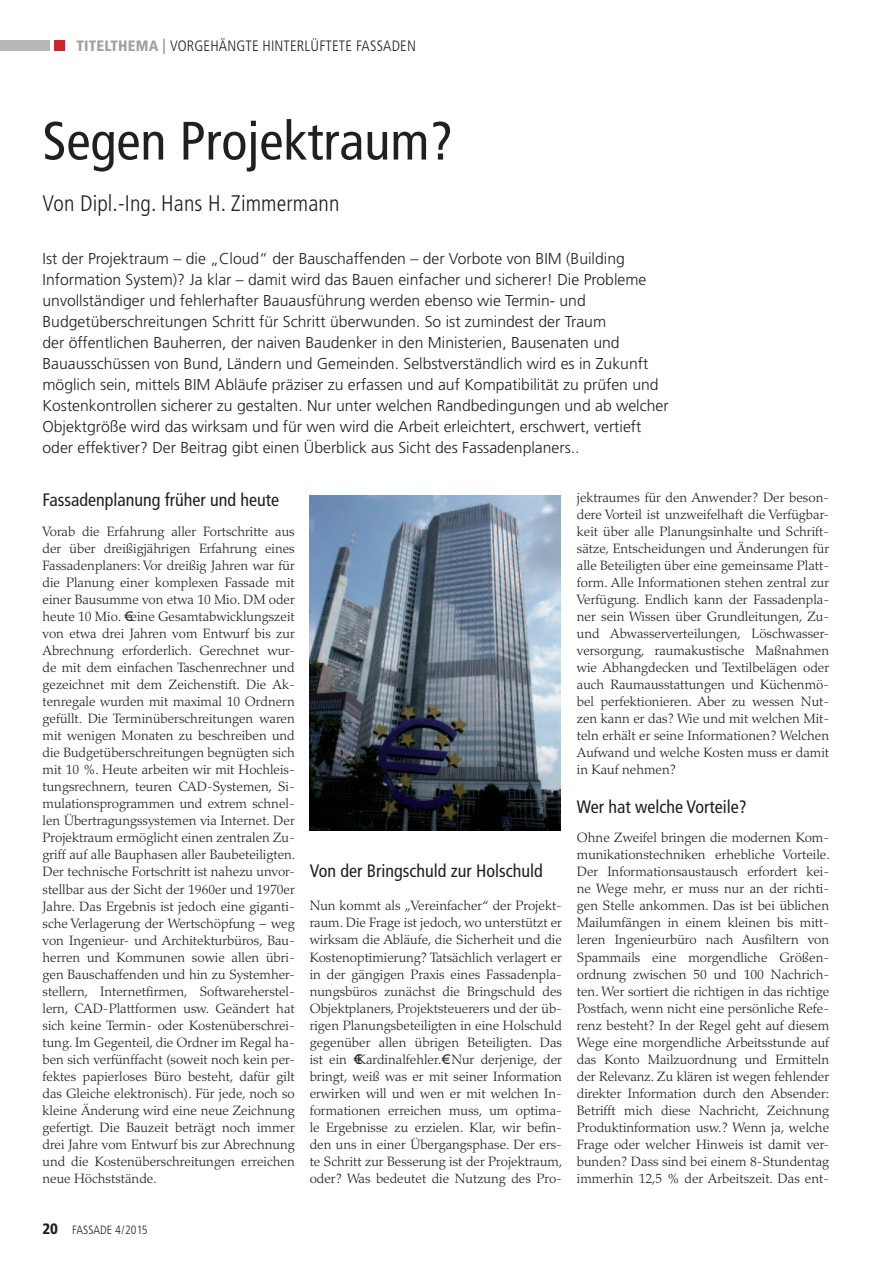
<style>
.page{position:relative;width:893px;height:1263px;background:#fff}
.page>*{position:absolute;margin:0;border:0;box-sizing:border-box;transform-origin:0 0}
.t1{font:condensed 54px "Frutiger";color:#231f20}
.t2{font:300 condensed 22.5px "Frutiger";letter-spacing:.005em;color:#231f20}
.t3{font:condensed 18px "Frutiger";color:#231f20}
.t4{font:300 15.75px/21px "Frutiger";color:#231f20}
.t5{font:300 condensed 15px "Frutiger";letter-spacing:.01em;color:#231f20}
.t6{font:300 13.5px/17px "Palatino";color:#231f20;text-align:justify}
.t7{font:300 condensed 12px "Frutiger";color:#231f20}
.s1{font-weight:900;color:#a0a1a5}
.s2{color:#454342}
.s3{font-weight:900;font-size:15px}
</style>
<div class="page">
<div style="left:0;top:41px;width:49px;height:10px;background:#b6b7bb"></div>
<div style="left:54px;top:41px;width:10px;height:10px;background:#d1232a"></div>
<img style="left:310px;top:495px;width:251px;height:335px">
<p class="t5" style="left:77px;top:37px;width:294px"><span class="s1">TITELTHEMA</span> <span class="s2">|</span> VORGEHÄNGTE HINTERLÜFTETE FASSADE</p>
<p class="t5" style="left:407px;top:37px;width:10px">N</p>
<h1 class="t1" style="left:43px;top:109px;width:412px">Segen Projektraum?</h1>
<h2 class="t2" style="left:43px;top:190px;width:298px">VON DIPL.-ING. HANS H . ZIMMERMANN</h2>
<p class="t4" style="left:43px;top:248px;width:628px">Ist der Projektraum – die „Cloud“ der Bauschaffenden – der Vorbote von BIM (Building Information System)? Ja klar – damit wird das Bauen einfacher und sicherer! Die Probleme unvollständiger und fehlerhafter Bauausführung werden ebenso wie Termin- und Budgetüberschreitungen Schritt für Schritt überwunden. So ist zumindest der Traum<br>der öffentlichen Bauherren, der naiven Baudenker in den Ministerien, Bausenaten und Bauausschüssen von Bund, Ländern und Gemeinden. Selbstverständlich wird es in Zukunft möglich sein, mittels BIM Abläufe präziser zu erfassen und auf Kompatibilität zu prüfen und Kostenkontrollen sicherer zu gestalten. Nur unter welchen Randbedingungen und ab welcher Objektgröße wird das wirksam und für wen wird die Arbeit erleichtert, erschwert, vertieft oder effektiver? Der Beitrag gibt einen Überblick aus Sicht des Fassadenplaners..</p>
<h3 class="t3" style="left:43px;top:490px;width:238px">Fassadenplanung früher und heute</h3>
<p class="t6" style="left:43px;top:523px;width:254px">Vorab die Erfahrung aller Fortschritte aus der über dreißigjährigen Erfahrung eines Fassadenplaners: Vor dreißig Jahren war für die Planung einer komplexen Fassade mit einer Bausumme von etwa 10 Mio. DM oder heute 10 Mio. € eine Gesamtabwicklungszeit von etwa drei Jahren vom Entwurf bis zur Abrechnung erforderlich. Gerechnet wur&shy;de mit dem einfachen Taschenrechner und gezeichnet mit dem Zeichenstift. Die Ak&shy;tenregale wurden mit maximal 10 Ordnern gefüllt. Die Terminüberschreitungen waren mit wenigen Monaten zu beschreiben und die Budgetüberschreitungen begnügten sich mit 10 %. Heute arbeiten wir mit Hochleis&shy;tungsrechnern, teuren CAD-Systemen, Si&shy;mulationsprogrammen und extrem schnel&shy;len Übertragungssystemen via Internet. Der Projektraum ermöglicht einen zentralen Zu&shy;griff auf alle Bauphasen aller Baubeteiligten.<br>Der technische Fortschritt ist nahezu unvor&shy;stellbar aus der Sicht der 1960er und 1970er Jahre. Das Ergebnis ist jedoch eine giganti&shy;sche Verlagerung der Wertschöpfung – weg von Ingenieur- und Architekturbüros, Bau&shy;herren und Kommunen sowie allen übri&shy;gen Bauschaffenden und hin zu Systemher&shy;stellern, Internetfirmen, Softwareherstel&shy;lern, CAD-Plattformen usw. Geändert hat sich keine Termin- oder Kostenüberschrei&shy;tung. Im Gegenteil, die Ordner im Regal ha&shy;ben sich verfünffacht (soweit noch kein per&shy;fektes papierloses Büro besteht, dafür gilt das Gleiche elektronisch). Für jede, noch so kleine Änderung wird eine neue Zeichnung gefertigt. Die Bauzeit beträgt noch immer drei Jahre vom Entwurf bis zur Abrechnung und die Kostenüberschreitungen erreichen neue Höchststände.</p>
<h3 class="t3" style="left:310px;top:860px;width:234px">Von der Bringschuld zur Holschuld</h3>
<p class="t6" style="left:310px;top:898px;width:254px">Nun kommt als „Vereinfacher“ der Projekt&shy;raum. Die Frage ist jedoch, wo unterstützt er wirksam die Abläufe, die Sicherheit und die Kostenoptimierung? Tatsächlich verlagert er in der gängigen Praxis eines Fassadenpla&shy;nungsbüros zunächst die Bringschuld des Objektplaners, Projektsteuerers und der üb&shy;rigen Planungsbeteiligten in eine Holschuld gegenüber allen übrigen Beteiligten. Das ist ein Kardinalfehler. Nur derjenige, der bringt, weiß was er mit seiner Information erwirken will und wen er mit welchen In&shy;formationen erreichen muss, um optima&shy;le Ergebnisse zu erzielen. Klar, wir befin&shy;den uns in einer Übergangsphase. Der ers&shy;te Schritt zur Besserung ist der Projektraum, oder? Was bedeutet die Nutzung des Pro-</p>
<p class="t6" style="left:577px;top:489px;width:254px">jektraumes für den Anwender? Der beson&shy;dere Vorteil ist unzweifelhaft die Verfügbar&shy;keit über alle Planungsinhalte und Schrift&shy;sätze, Entscheidungen und Änderungen für alle Beteiligten über eine gemeinsame Platt&shy;form. Alle Informationen stehen zentral zur Verfügung. Endlich kann der Fassadenpla&shy;ner sein Wissen über Grundleitungen, Zu&shy;und Abwasserverteilungen, Löschwasser&shy;versorgung, raumakustische Maßnahmen wie Abhangdecken und Textilbelägen oder auch Raumausstattungen und Küchenmö&shy;bel perfektionieren. Aber zu wessen Nut&shy;zen kann er das? Wie und mit welchen Mit&shy;teln erhält er seine Informationen? Welchen Aufwand und welche Kosten muss er damit in Kauf nehmen?</p>
<h3 class="t3" style="left:577px;top:796px;width:171px">Wer hat welche Vorteile?</h3>
<p class="t6" style="left:577px;top:829px;width:254px">Ohne Zweifel bringen die modernen Kom&shy;munikationstechniken erhebliche Vorteile.<br>Der Informationsaustausch erfordert kei&shy;ne Wege mehr, er muss nur an der richti&shy;gen Stelle ankommen. Das ist bei üblichen Mailumfängen in einem kleinen bis mitt&shy;leren Ingenieurbüro nach Ausfiltern von Spammails eine morgendliche Größen&shy;ordnung zwischen 50 und 100 Nachrich&shy;ten. Wer sortiert die richtigen in das richtige Postfach, wenn nicht eine persönliche Refe&shy;renz besteht? In der Regel geht auf diesem Wege eine morgendliche Arbeitsstunde auf das Konto Mailzuordnung und Ermitteln der Relevanz. Zu klären ist wegen fehlender direkter Information durch den Absender:<br>Betrifft mich diese Nachricht, Zeichnung Produktinformation usw.? Wenn ja, welche Frage oder welcher Hinweis ist damit ver&shy;bunden? Dass sind bei einem 8-Stundentag immerhin 12,5 % der Arbeitszeit. Das ent-</p>
<p class="t7" style="left:43px;top:1223px;width:107px"><span class="s3">20</span> FASSADE 4/2015</p>
</div>
